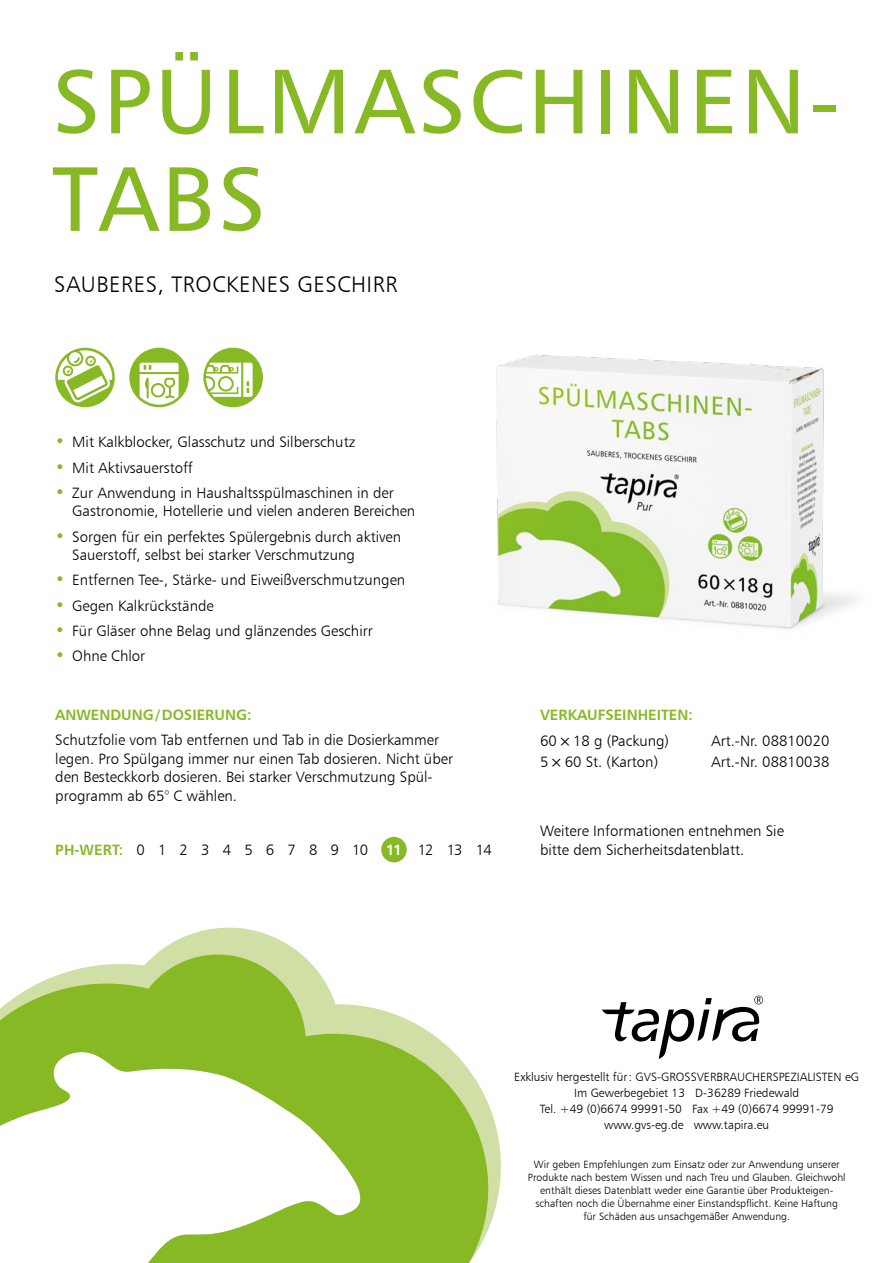
<style>
.page{position:relative;width:893px;height:1263px;background:#fff}
.page>*{position:absolute;margin:0;border:0;box-sizing:border-box;transform-origin:0 0}
.t1{font:91.5px/97.5px "Humanist 777 BT Roman B";letter-spacing:.035em;color:#87b925}
.t2{font:22.5px "Humanist 777 BT Light B";letter-spacing:.025em;color:#000}
.t3{font:15px/18.8px "Humanist 777 BT Light B";color:#000}
.t4{font:15px "Humanist 777 BT Bold B";color:#87b925}
.t5{font:12px/15.8px "Humanist 777 BT Light B";color:#000;text-align:center}
.t6{font:10.5px/13.2px "Humanist 777 BT Light B";color:#000;text-align:center}
.s1{font-size:16.5px;color:#87b925}
.s2{font-family:"Humanist 777 BT Bold B";color:#87b925}
.s3{font-family:"Humanist 777 BT Bold B";color:#fff}
.s4{font-family:"Humanist 777 BT Roman B"}
</style>
<div class="page">
<svg style="left:602px;top:996px;width:161px;height:63px"></svg>
<svg style="left:165px;top:927px;width:336px;height:303px"></svg>
<svg style="left:0;top:947px;width:488px;height:316px"></svg>
<div style="left:381px;top:837px;width:26px;height:25px;background:#87b925;border-radius:50%"></div>
<svg style="left:129px;top:348px;width:60px;height:59px"></svg>
<svg style="left:203px;top:348px;width:60px;height:59px"></svg>
<svg style="left:55px;top:348px;width:60px;height:59px"></svg>
<img style="left:496px;top:354px;width:361px;height:275px">
<h1 class="t1" style="left:52px;top:51px;width:789px">SPÜLMASCHINEN-<br>TABS</h1>
<h2 class="t2" style="left:54px;top:271px;width:345px">SAUBERES, TROCKENES GESCHIRR</h2>
<p class="t3" style="left:55px;top:433px;width:302px"><span class="s1">•</span> Mit Kalkblocker, Glasschutz und Silberschutz</p>
<p class="t3" style="left:55px;top:458px;width:139px"><span class="s1">•</span> Mit Aktivsauerstoff</p>
<p class="t3" style="left:72px;top:483px;width:345px;text-indent:-17px"><span class="s1">•</span> Zur Anwendung in Haushaltsspülmaschinen in der<br>Gastronomie, Hotellerie und vielen anderen Bereichen</p>
<p class="t3" style="left:72px;top:527px;width:330px;text-indent:-17px"><span class="s1">•</span> Sorgen für ein perfektes Spülergebnis durch aktiven<br>Sauerstoff, selbst bei starker Verschmutzung</p>
<p class="t3" style="left:55px;top:571px;width:352px"><span class="s1">•</span> Entfernen Tee-, Stärke- und Eiweißverschmutzungen</p>
<p class="t3" style="left:55px;top:596px;width:160px"><span class="s1">•</span> Gegen Kalkrückstände</p>
<p class="t3" style="left:55px;top:621px;width:319px"><span class="s1">•</span> Für Gläser ohne Belag und glänzendes Geschirr</p>
<p class="t3" style="left:55px;top:646px;width:91px"><span class="s1">•</span> Ohne Chlor</p>
<p class="t4" style="left:55px;top:705px;width:198px">ANWENDUNG/DOSIERUNG:</p>
<p class="t3" style="left:55px;top:730px;width:399px">Schutzfolie vom Tab entfernen und Tab in die Dosierkammer legen. Pro Spülgang immer nur einen Tab dosieren. Nicht über den Besteckkorb dosieren. Bei starker Verschmutzung Spül&shy;programm ab 65° C wählen.</p>
<p class="t3" style="left:55px;top:840px;width:438px"><span class="s2">PH-WERT:</span> 0 1 2 3 4 5 6 7 8 9 10 <span class="s3">11</span> 12 13 14</p>
<p class="t4" style="left:540px;top:705px;width:154px">VERKAUFSEINHEITEN:</p>
<p class="t3" style="left:540px;top:731px;width:130px">60<span class="s4">×</span>18 g (Packung)</p>
<p class="t3" style="left:711px;top:731px;width:120px">Art.-Nr. 08810020</p>
<p class="t3" style="left:540px;top:752px;width:120px">5<span class="s4">×</span>60 St. (Karton)</p>
<p class="t3" style="left:711px;top:752px;width:120px">Art.-Nr. 08810038</p>
<p class="t3" style="left:540px;top:821px;width:245px">Weitere Informationen entnehmen Sie bitte dem Sicherheitsdatenblatt.</p>
<p class="t5" style="left:514px;top:1069px;width:346px">Exklusiv hergestellt für: GVS-GROSSVERBRAUCHERSPEZIALISTEN eG Im Gewerbegebiet 13 D-36289 Friedewald<br>Tel. +49 (0)6674 99991-50 Fax +49 (0)6674 99991-79 www.gvs-eg.de www.tapira.eu</p>
<p class="t6" style="left:528px;top:1157px;width:319px">Wir geben Empfehlungen zum Einsatz oder zur Anwendung unserer Produkte nach bestem Wissen und nach Treu und Glauben. Gleichwohl enthält dieses Datenblatt weder eine Garantie über Produkteigen&shy;schaften noch die Übernahme einer Einstandspflicht. Keine Haftung für Schäden aus unsachgemäßer Anwendung.</p>
</div>
